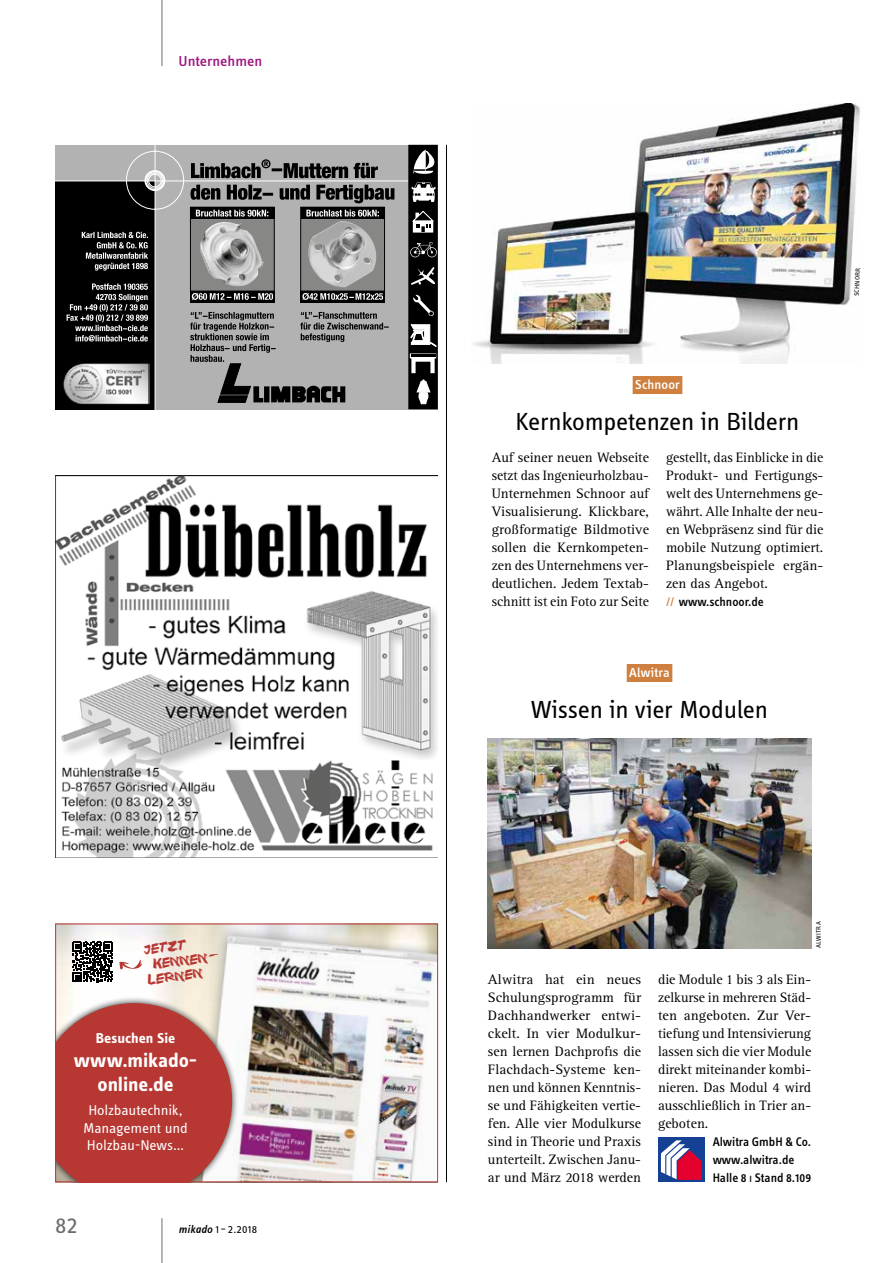
<style>
.page{position:relative;width:893px;height:1263px;background:#fff}
.page>*{position:absolute;margin:0;border:0;box-sizing:border-box;transform-origin:0 0}
.t1{font:25.5px "Info OT Disp";letter-spacing:-.01em;color:#000;scale:1.05 1}
.t2{font:24px "Info OT Text";color:#6e6e6e;scale:1.05 1}
.t3{font:700 20.25px/24.3px "Info OT Text";letter-spacing:-.005em;color:#fff;text-align:center;scale:1.05 1}
.t4{font:18px "Havea Great Day";color:#b73732}
.t5{font:500 15px "Info OT Text";color:#9e1880;scale:1.05 1}
.t6{font:14.7px/17.7px "Info OT Text";letter-spacing:-.015em;color:#fff;text-align:center;scale:1.05 1}
.t7{font:700 14.7px "Info OT Text";letter-spacing:-.005em;color:#fff;scale:1.05 1}
.t8{font:14.1px/18px "Rotis Serif Pro";color:#000;text-align:justify}
.t9{font:500 13.5px "Info OT Disp";letter-spacing:.01em;color:#fff;scale:1.05 1}
.t10{font:500 12.9px/18px "Info OT Text";color:#000}
.t11{font:11.4px "Info OT Text";color:#000;scale:1.05 1}
.t12{font:6.75px "Info OT Text";letter-spacing:.035em;color:#000;scale:1.05 1}
.s1{font-weight:500;font-style:italic}
.s2{color:#cf803f}
.s3{font-weight:400}
</style>
<div class="page">
<hr style="left:162px;top:1218px;width:1px;height:45px;background:#6e6e6e">
<img style="left:473px;top:104px;width:387px;height:260px">
<hr style="left:446px;top:145px;width:1px;height:1037px;background:#000">
<div style="left:627px;top:664px;width:45px;height:18px;background:#cf803f"></div>
<img style="left:488px;top:738px;width:323px;height:210px">
<div style="left:633px;top:376px;width:49px;height:18px;background:#cf803f"></div>
<div style="left:658px;top:1137px;width:46px;height:45px;background:#144194"></div>
<svg style="left:661px;top:1140px;width:41px;height:40px"></svg>
<div style="left:55px;top:145px;width:383px;height:264px;background:#b2b2b2"></div>
<div style="left:55px;top:181px;width:100px;height:228px;background:#000"></div>
<hr style="left:55px;top:181px;width:381px;height:1px;background:#fff">
<div style="left:408px;top:145px;width:30px;height:264px;background:#000"></div>
<svg style="left:413px;top:150px;width:21px;height:24px"></svg>
<svg style="left:412px;top:211px;width:22px;height:21px"></svg>
<svg style="left:410px;top:242px;width:27px;height:16px"></svg>
<svg style="left:411px;top:267px;width:24px;height:18px"></svg>
<svg style="left:413px;top:295px;width:21px;height:21px"></svg>
<svg style="left:410px;top:324px;width:27px;height:23px"></svg>
<svg style="left:410px;top:353px;width:26px;height:20px"></svg>
<hr style="left:411px;top:355px;width:24px;height:2px;background:#000">
<svg style="left:417px;top:380px;width:13px;height:24px"></svg>
<svg style="left:411px;top:182px;width:25px;height:20px"></svg>
<svg style="left:67px;top:145px;width:117px;height:264px"></svg>
<div style="left:190px;top:207px;width:84px;height:84px;background:#878786"></div>
<div style="left:190px;top:207px;width:85px;height:84px;border:1px solid #000"></div>
<div style="left:301px;top:207px;width:84px;height:84px;background:#878786"></div>
<div style="left:300px;top:207px;width:85px;height:84px;border:1px solid #000"></div>
<div style="left:191px;top:207px;width:83px;height:12px;background:#000"></div>
<div style="left:301px;top:207px;width:83px;height:12px;background:#000"></div>
<svg style="left:196px;top:210px;width:72px;height:7px"></svg>
<svg style="left:306px;top:210px;width:73px;height:7px"></svg>
<svg style="left:191px;top:185px;width:203px;height:18px"></svg>
<svg style="left:191px;top:159px;width:187px;height:19px"></svg>
<img style="left:308px;top:221px;width:68px;height:66px">
<img style="left:200px;top:222px;width:64px;height:65px">
<div style="left:190px;top:291px;width:85px;height:12px;background:#000"></div>
<svg style="left:190px;top:312px;width:199px;height:91px"></svg>
<svg style="left:192px;top:293px;width:81px;height:7px"></svg>
<div style="left:300px;top:291px;width:85px;height:12px;background:#000"></div>
<svg style="left:302px;top:293px;width:81px;height:7px"></svg>
<img style="left:63px;top:362px;width:87px;height:42px">
<img style="left:55px;top:475px;width:383px;height:383px">
<img style="left:57px;top:925px;width:379px;height:255px">
<svg style="left:119px;top:960px;width:23px;height:9px"></svg>
<div style="left:55px;top:996px;width:184px;height:186px;background:#000;opacity:.75"></div>
<svg style="left:57px;top:1003px;width:175px;height:177px;background:#bb4b45"></svg>
<svg style="left:72px;top:941px;width:41px;height:41px"></svg>
<div style="left:55px;top:923px;width:383px;height:259px;border:1px solid #b73732"></div>
<hr style="left:162px;top:0;width:1px;height:66px;background:#6e6e6e">
<p class="t5" style="left:179px;top:52px;width:81px">Unternehmen</p>
<p class="t4" style="left:142px;top:938px;width:44px;rotate:-7deg">JETZT</p>
<p class="t4" style="left:151px;top:952px;width:66px;rotate:-7deg">KENNEN-</p>
<p class="t4" style="left:146px;top:968px;width:57px;rotate:-7deg">LERNEN</p>
<p class="t7" style="left:96px;top:1029px;width:77px">Besuchen Sie</p>
<h3 class="t3" style="left:74px;top:1048px;width:119px">www.mikado&shy;online.de</h3>
<p class="t6" style="left:83px;top:1101px;width:101px">Holzbautechnik,<br>Management und<br>Holzbau-News…</p>
<h2 class="t2" style="left:55px;top:1210px;width:23px">82</h2>
<p class="t11" style="left:179px;top:1222px;width:76px"><span class="s1">mikado</span> 1 – 2.2018</p>
<p class="t12" style="left:852px;top:296px;width:29px;rotate:-87deg">SCHNORR</p>
<p class="t9" style="left:635px;top:376px;width:44px">Schnoor</p>
<h1 class="t1" style="left:515px;top:406px;width:272px">Kernkompetenzen in Bildern</h1>
<p class="t8" style="left:492px;top:449px;width:159px">Auf seiner neuen Webseite setzt das Ingenieurholzbau-Unternehmen Schnoor auf Visualisierung. Klickbare, großformatige Bildmotive sollen die Kernkompeten&shy;zen des Unternehmens ver&shy;deutlichen. Jedem Textab&shy;schnitt ist ein Foto zur Seite</p>
<p class="t8" style="left:666px;top:449px;width:159px">gestellt, das Einblicke in die Produkt- und Fertigungs&shy;welt des Unternehmens ge&shy;währt. Alle Inhalte der neu&shy;en Webpräsenz sind für die mobile Nutzung optimiert.<br>Planungsbeispiele ergän&shy;zen das Angebot.</p>
<p class="t10" style="left:666px;top:593px;width:99px"><span class="s2">//</span> www.schnoor.de</p>
<p class="t9" style="left:629px;top:664px;width:40px">Alwitra</p>
<h1 class="t1" style="left:531px;top:694px;width:227px">Wissen in vier Modulen</h1>
<p class="t12" style="left:814px;top:948px;width:27px;rotate:-90deg">ALWITRA</p>
<p class="t8" style="left:488px;top:971px;width:155px">Alwitra hat ein neues Schulungsprogramm für Dachhandwerker entwi&shy;ckelt. In vier Modulkur&shy;sen lernen Dachprofis die Flachdach-Systeme ken&shy;nen und können Kenntnis&shy;se und Fähigkeiten vertie&shy;fen. Alle vier Modulkurse sind in Theorie und Praxis unterteilt. Zwischen Janu&shy;ar und März 2018 werden</p>
<p class="t8" style="left:658px;top:971px;width:155px">die Module 1 bis 3 als Ein&shy;zelkurse in mehreren Städ&shy;ten angeboten. Zur Ver&shy;tiefung und Intensivierung lassen sich die vier Module direkt miteinander kombi&shy;nieren. Das Modul 4 wird ausschließlich in Trier an&shy;geboten.</p>
<p class="t10" style="left:713px;top:1132px;width:100px">Alwitra GmbH &amp; Co. www.alwitra.de<br>Halle 8 <span class="s3">ı</span> Stand 8.109</p>
</div>
